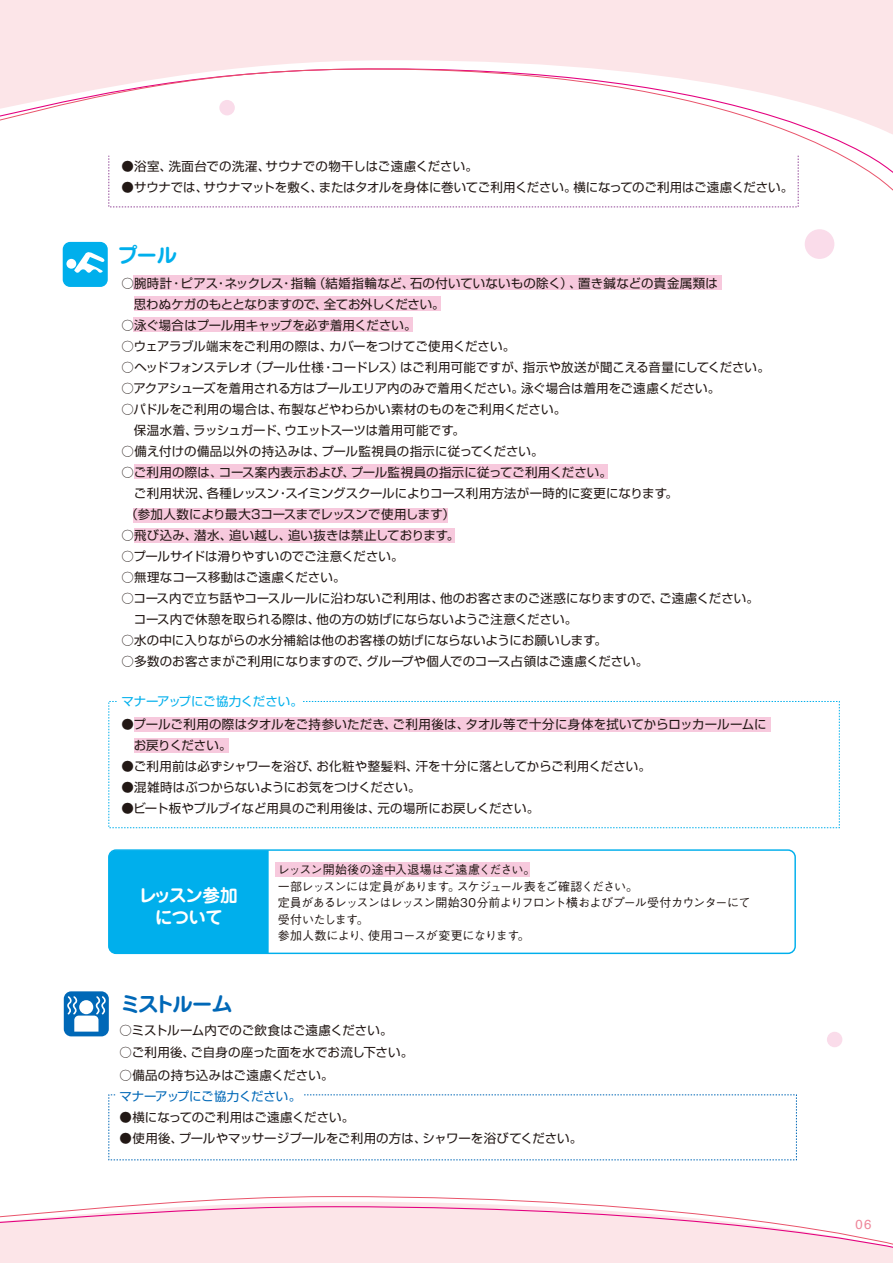
<style>
.page{position:relative;width:893px;height:1263px;background:#fff}
.page>*{position:absolute;margin:0;border:0;box-sizing:border-box;transform-origin:0 0}
.t1{font:700 20.7px "Jun 501 Pro";letter-spacing:-.13em;color:#0068b7}
.t2{font:700 20.7px "Jun 501 Pro";color:#00afec}
.t3{font:700 17.7px/22px "Jun 501 Pro";letter-spacing:-.05em;color:#fff;text-align:center}
.t4{font:13.2px "Helvetica";color:#ee869a}
.t5{font:12.45px/21px "Shin Go Pro";letter-spacing:.005em;color:#221815}
.t6{font:12.45px "Shin Go Pro";letter-spacing:-.005em;color:#00afec}
.t7{font:12.45px "Shin Go Pro";letter-spacing:-.005em;color:#0068b7}
.t8{font:500 12px/16.5px "Gothic BBB Pro";letter-spacing:-.045em;color:#221815}
</style>
<div class="page">
<svg style="left:0;top:0;width:893px;height:169px"></svg>
<div style="left:805px;top:229px;width:29px;height:30px;background:#fadcea;border-radius:50%"></div>
<div style="left:827px;top:1032px;width:15px;height:15px;background:#fadcea;border-radius:50%"></div>
<div style="left:219px;top:100px;width:16px;height:15px;background:#fadcea;border-radius:50%"></div>
<div style="left:0;top:1251px;width:893px;height:12px;background:#fce5e8"></div>
<hr style="left:0;top:1248px;width:893px;height:3px;background:#fce5e8">
<svg style="left:0;top:1196px;width:893px;height:52px"></svg>
<div style="left:134px;top:318px;width:279px;height:14px;background:#f7c9dd"></div>
<div style="left:134px;top:465px;width:473px;height:14px;background:#f7c9dd"></div>
<div style="left:134px;top:508px;width:314px;height:15px;background:#f7c9dd"></div>
<div style="left:134px;top:528px;width:320px;height:14px;background:#f7c9dd"></div>
<div style="left:134px;top:276px;width:588px;height:14px;background:#f7c9dd"></div>
<div style="left:134px;top:296px;width:306px;height:15px;background:#f7c9dd"></div>
<div style="left:275px;top:862px;width:255px;height:15px;background:#f7c9dd"></div>
<div style="left:64px;top:991px;width:45px;height:45px;background:#0068b7;border-radius:7px"></div>
<svg style="left:67px;top:995px;width:41px;height:36px"></svg>
<div style="left:63px;top:242px;width:45px;height:45px;background:#00afec;border-radius:7px"></div>
<div style="left:66px;top:259px;width:10px;height:10px;background:#fff;border-radius:50%"></div>
<svg style="left:72px;top:252px;width:33px;height:21px"></svg>
<div style="left:108px;top:849px;width:688px;height:105px;border:1px solid #00afec;border-radius:7px"></div>
<div style="left:109px;top:850px;width:160px;height:103px;background:#00afec"></div>
<svg style="left:108px;top:701px;width:732px;height:127px"></svg>
<svg style="left:108px;top:1094px;width:689px;height:66px"></svg>
<p class="t5" style="left:121px;top:154px;width:358px">●浴室、洗面台での洗濯、サウナでの物干しはご遠慮ください。</p>
<p class="t5" style="left:121px;top:175px;width:673px">●サウナでは、サウナマットを敷く、またはタオルを身体に巻いてご利用ください。横になってのご利用はご遠慮ください。</p>
<h1 class="t2" style="left:117px;top:239px;width:61px">プール</h1>
<p class="t5" style="left:121px;top:271px;width:598px">○腕時計・ピアス・ネックレス・指輪（結婚指輪など、石の付いていないもの除く）、置き鍼などの貴金属類は　思わぬケガのもととなりますので、全てお外しください。</p>
<p class="t5" style="left:121px;top:313px;width:297px">○泳ぐ場合はプール用キャップを必ず着用ください。</p>
<p class="t5" style="left:121px;top:334px;width:395px">○ウェアラブル端末をご利用の際は、カバーをつけてご使用ください。</p>
<p class="t5" style="left:121px;top:355px;width:650px">○ヘッドフォンステレオ（プール仕様・コードレス）はご利用可能ですが、指示や放送が聞こえる音量にしてください。</p>
<p class="t5" style="left:121px;top:376px;width:600px">○アクアシューズを着用される方はプールエリア内のみで着用ください。泳ぐ場合は着用をご遠慮ください。</p>
<p class="t5" style="left:121px;top:397px;width:446px">○パドルをご利用の場合は、布製などやわらかい素材のものをご利用ください。　保温水着、ラッシュガード、ウエットスーツは着用可能です。</p>
<p class="t5" style="left:121px;top:439px;width:424px">○備え付けの備品以外の持込みは、プール監視員の指示に従ってください。</p>
<p class="t5" style="left:121px;top:460px;width:492px">○ご利用の際は、コース案内表示および、プール監視員の指示に従ってご利用ください。</p>
<p class="t5" style="left:121px;top:481px;width:558px">　ご利用状況、各種レッスン・スイミングスクールによりコース利用方法が一時的に変更になります。</p>
<p class="t5" style="left:126px;top:502px;width:331px">（参加人数により最大3コースまでレッスンで使用します）</p>
<p class="t5" style="left:121px;top:523px;width:339px">○飛び込み、潜水、追い越し、追い抜きは禁止しております。</p>
<p class="t5" style="left:121px;top:544px;width:284px">○プールサイドは滑りやすいのでご注意ください。</p>
<p class="t5" style="left:121px;top:565px;width:226px">○無理なコース移動はご遠慮ください。</p>
<p class="t5" style="left:121px;top:586px;width:639px">○コース内で立ち話やコースルールに沿わないご利用は、他のお客さまのご迷惑になりますので、ご遠慮ください。　コース内で休憩を取られる際は、他の方の妨げにならないようご注意ください。</p>
<p class="t5" style="left:121px;top:628px;width:487px">○水の中に入りながらの水分補給は他のお客様の妨げにならないようにお願いします。</p>
<p class="t5" style="left:121px;top:649px;width:528px">○多数のお客さまがご利用になりますので、グループや個人でのコース占領はご遠慮ください。</p>
<p class="t6" style="left:121px;top:691px;width:183px">マナーアップにご協力ください。</p>
<p class="t5" style="left:121px;top:712px;width:647px">●プールご利用の際はタオルをご持参いただき、ご利用後は、タオル等で十分に身体を拭いてからロッカールームに　お戻りください。</p>
<p class="t5" style="left:121px;top:754px;width:531px">●ご利用前は必ずシャワーを浴び、お化粧や整髪料、汗を十分に落としてからご利用ください。</p>
<p class="t5" style="left:121px;top:775px;width:301px">●混雑時はぶつからないようにお気をつけください。</p>
<p class="t5" style="left:121px;top:797px;width:419px">●ビート板やプルブイなど用具のご利用後は、元の場所にお戻しください。</p>
<h2 class="t3" style="left:139px;top:882px;width:100px">レッスン参加について</h2>
<p class="t8" style="left:278px;top:860px;width:474px">レッスン開始後の途中入退場はご遠慮ください。<br>一部レッスンには定員があります。スケジュール表をご確認ください。<br>定員があるレッスンはレッスン開始30分前よりフロント横およびプール受付カウンターにて受付いたします。<br>参加人数により、使用コースが変更になります。</p>
<h1 class="t1" style="left:120px;top:988px;width:114px">ミストルーム</h1>
<p class="t5" style="left:119px;top:1018px;width:275px">○ミストルーム内でのご飲食はご遠慮ください。</p>
<p class="t5" style="left:119px;top:1041px;width:295px">○ご利用後、ご自身の座った面を水でお流し下さい。</p>
<p class="t5" style="left:119px;top:1063px;width:216px">○備品の持ち込みはご遠慮ください。</p>
<p class="t7" style="left:119px;top:1086px;width:183px">マナーアップにご協力ください。</p>
<p class="t5" style="left:119px;top:1105px;width:236px">●横になってのご利用はご遠慮ください。</p>
<p class="t5" style="left:119px;top:1126px;width:464px">●使用後、プールやマッサージプールをご利用の方は、シャワーを浴びてください。</p>
<p class="t4" style="left:856px;top:1214px;width:17px">06</p>
</div>
